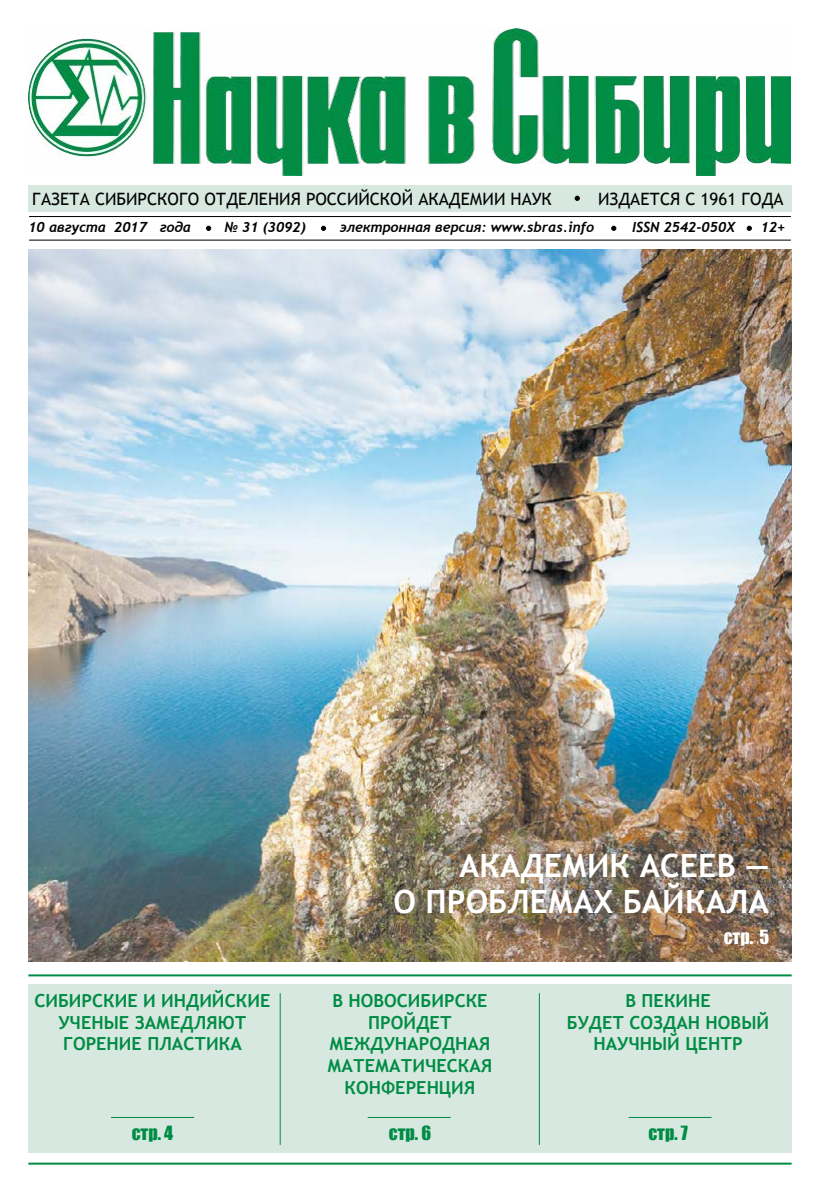
<style>
.page{position:relative;width:820px;height:1191px;background:#fff}
.page>*{position:absolute;margin:0;border:0;box-sizing:border-box;transform-origin:0 0}
.t1{font:700 32px/36px "Trebuchet MS";color:#fff;text-align:right}
.t2{font:700 18px/21.6px "Trebuchet MS";color:#008c44;text-align:center}
.t3{font:18px "Impact";color:#008c44}
.t4{font:18px "Impact";color:#fff}
.t5{font:17px "Trebuchet MS";color:#000}
.t6{font:italic 700 14px "Trebuchet";color:#000}
</style>
<div class="page">
<div style="left:28px;top:984px;width:763px;height:168px;background:#d6e8df"></div>
<div style="left:28px;top:185px;width:763px;height:27px;background:#d6e8df"></div>
<hr style="left:29px;top:216px;width:761px;height:1px;background:#000">
<hr style="left:29px;top:240px;width:761px;height:1px;background:#000">
<svg style="left:574px;top:196px;width:5px;height:5px"></svg>
<svg style="left:321px;top:226px;width:5px;height:5px"></svg>
<svg style="left:206px;top:226px;width:5px;height:5px"></svg>
<svg style="left:746px;top:226px;width:5px;height:5px"></svg>
<svg style="left:611px;top:226px;width:5px;height:5px"></svg>
<hr style="left:279px;top:993px;width:1px;height:151px;background:#008c44">
<hr style="left:538px;top:993px;width:1px;height:151px;background:#008c44">
<hr style="left:111px;top:1117px;width:83px;height:1px;background:#008c44">
<hr style="left:367px;top:1117px;width:83px;height:1px;background:#008c44">
<hr style="left:628px;top:1117px;width:83px;height:1px;background:#008c44">
<hr style="left:28px;top:1162px;width:763px;height:2px;background:#008c44">
<hr style="left:28px;top:974px;width:763px;height:2px;background:#008c44">
<img style="left:28px;top:29px;width:761px;height:147px">
<img style="left:28px;top:250px;width:763px;height:711px">
<p class="t5" style="left:32px;top:189px;width:521px">ГАЗЕТА СИБИРСКОГО ОТДЕЛЕНИЯ РОССИЙСКОЙ АКАДЕМИИ НАУК</p>
<p class="t5" style="left:598px;top:189px;width:187px">ИЗДАЕТСЯ С 1961 ГОДА</p>
<p class="t6" style="left:28px;top:219px;width:164px">10 августа 2017 года</p>
<p class="t6" style="left:224px;top:219px;width:83px">№ 31 (3092)</p>
<p class="t6" style="left:339px;top:219px;width:256px">электронная версия: www.sbras.info</p>
<p class="t6" style="left:632px;top:219px;width:105px">ISSN 2542-050X</p>
<p class="t6" style="left:760px;top:219px;width:26px">12+</p>
<h1 class="t1" style="left:393px;top:847px;width:377px">АКАДЕМИК АСЕЕВ —<br>О ПРОБЛЕМАХ БАЙКАЛА</h1>
<p class="t2" style="left:34px;top:990px;width:237px">СИБИРСКИЕ И ИНДИЙСКИЕ<br>УЧЕНЫЕ ЗАМЕДЛЯЮТ<br>ГОРЕНИЕ ПЛАСТИКА</p>
<p class="t3" style="left:132px;top:1119px;width:43px">стр. 4</p>
<p class="t4" style="left:723px;top:923px;width:47px">стр. 5</p>
<p class="t2" style="left:327px;top:990px;width:166px">В НОВОСИБИРСКЕ<br>ПРОЙДЕТ<br>МЕЖДУНАРОДНАЯ<br>МАТЕМАТИЧЕСКАЯ<br>КОНФЕРЕНЦИЯ</p>
<p class="t2" style="left:566px;top:990px;width:204px">В ПЕКИНЕ<br>БУДЕТ СОЗДАН НОВЫЙ<br>НАУЧНЫЙ ЦЕНТР</p>
<p class="t3" style="left:388px;top:1119px;width:44px">стр. 6</p>
<p class="t3" style="left:648px;top:1119px;width:41px">стр. 7</p>
</div>
